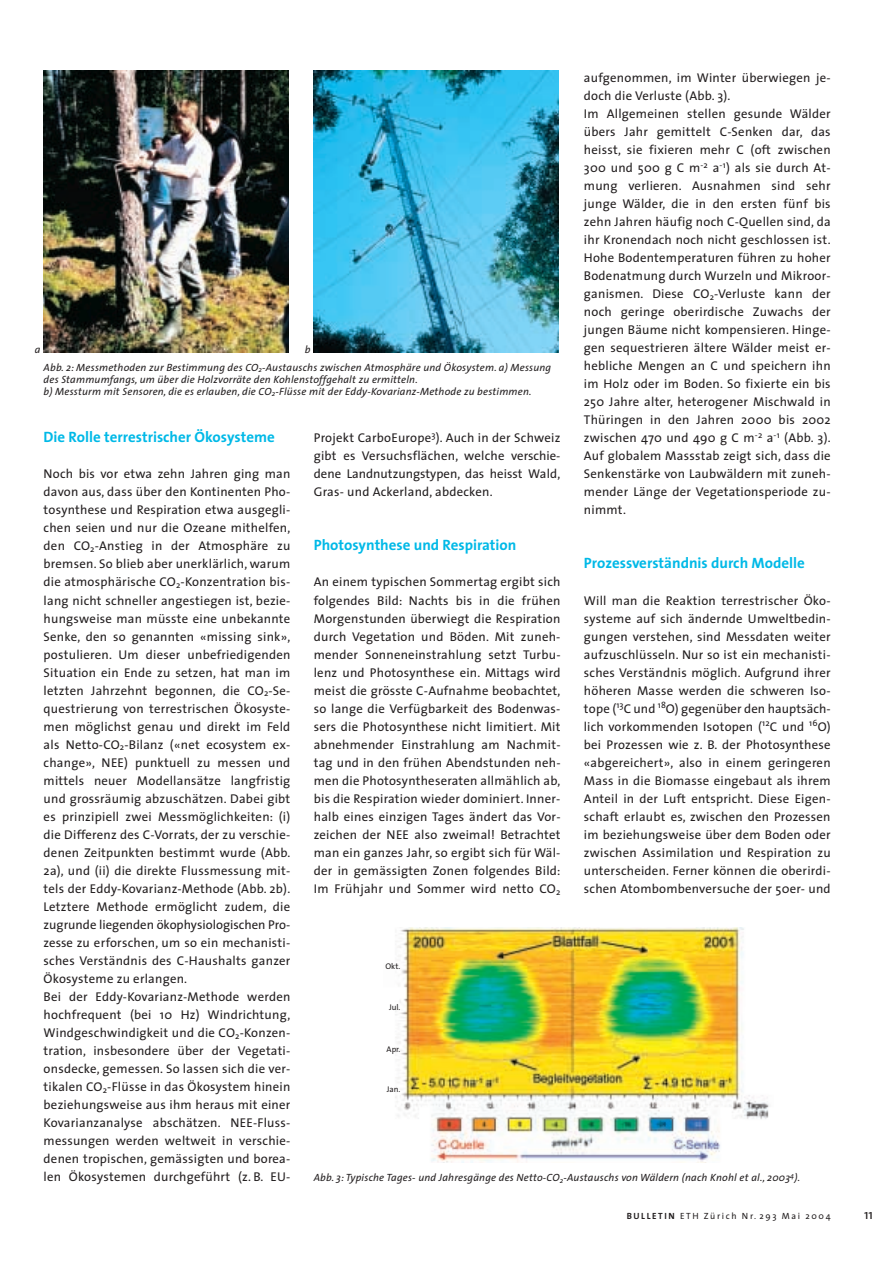
<style>
.page{position:relative;width:893px;height:1262px;background:#fff}
.page>*{position:absolute;margin:0;border:0;box-sizing:border-box;transform-origin:0 0}
.t1{font:700 15px "The Sans";color:#00b9e7}
.t2{font:13.5px "The Sans";color:#231f20}
.t3{font:12.75px/18px "The Sans";letter-spacing:.02em;color:#231f20;text-align:justify}
.t4{font:italic 10.5px/12px "The Sans";letter-spacing:.02em;color:#231f20}
.t5{font:9px "The Sans";letter-spacing:.185em;color:#231f20}
.t6{font:8.25px "The Sans";color:#231f20}
.s1{font-family:"The Sans Bold Caps"}
</style>
<div class="page">
<img style="left:44px;top:71px;width:244px;height:281px">
<img style="left:314px;top:71px;width:244px;height:281px">
<img style="left:395px;top:927px;width:374px;height:235px">
<p class="t3" style="left:584px;top:70px;width:248px;text-align:left">aufgenommen, im Winter überwiegen je&shy;doch die Verluste (Abb. 3).<br>Im Allgemeinen stellen gesunde Wälder übers Jahr gemittelt C-Senken dar, das heisst, sie fixieren mehr C (oft zwischen 300 und 500 g C m<sup>-2</sup> a<sup>-1</sup>) als sie durch At&shy;mung verlieren. Ausnahmen sind sehr junge Wälder, die in den ersten fünf bis zehn Jahren häufig noch C-Quellen sind, da ihr Kronendach noch nicht geschlossen ist.<br>Hohe Bodentemperaturen führen zu hoher Bodenatmung durch Wurzeln und Mikroor&shy;ganismen. Diese CO<sub>2</sub>-Verluste kann der noch geringe oberirdische Zuwachs der jungen Bäume nicht kompensieren. Hinge&shy;gen sequestrieren ältere Wälder meist er&shy;hebliche Mengen an C und speichern ihn im Holz oder im Boden. So fixierte ein bis 250 Jahre alter, heterogener Mischwald in Thüringen in den Jahren 2000 bis 2002 zwischen 470 und 490 g C m<sup>-2</sup> a<sup>-1</sup> (Abb. 3).<br>Auf globalem Massstab zeigt sich, dass die Senkenstärke von Laubwäldern mit zuneh&shy;mender Länge der Vegetationsperiode zu&shy;nimmt.</p>
<p class="t4" style="left:35px;top:344px;width:7px">a</p>
<p class="t4" style="left:305px;top:344px;width:7px">b</p>
<p class="t4" style="left:44px;top:362px;width:509px">Abb. 2: Messmethoden zur Bestimmung des CO<sub>2</sub>-Austauschs zwischen Atmosphäre und Ökosystem. a) Messung des Stammumfangs, um über die Holzvorräte den Kohlenstoffgehalt zu ermitteln.<br>b) Messturm mit Sensoren, die es erlauben, die CO<sub>2</sub>-Flüsse mit der Eddy-Kovarianz-Methode zu bestimmen.</p>
<p class="t1" style="left:44px;top:432px;width:233px">Die Rolle terrestrischer Ökosysteme</p>
<p class="t3" style="left:44px;top:466px;width:248px;text-align:left">Noch bis vor etwa zehn Jahren ging man davon aus, dass über den Kontinenten Pho&shy;tosynthese und Respiration etwa ausgegli&shy;chen seien und nur die Ozeane mithelfen, den CO<sub>2</sub>-Anstieg in der Atmosphäre zu bremsen. So blieb aber unerklärlich, warum die atmosphärische CO<sub>2</sub>-Konzentration bis&shy;lang nicht schneller angestiegen ist, bezie&shy;hungsweise man müsste eine unbekannte Senke, den so genannten «missing sink», postulieren. Um dieser unbefriedigenden Situation ein Ende zu setzen, hat man im letzten Jahrzehnt begonnen, die CO<sub>2</sub>-Se&shy;questrierung von terrestrischen Ökosyste&shy;men möglichst genau und direkt im Feld als Netto-CO<sub>2</sub>-Bilanz («net ecosystem ex&shy;change», NEE) punktuell zu messen und mittels neuer Modellansätze langfristig und grossräumig abzuschätzen. Dabei gibt es prinzipiell zwei Messmöglichkeiten: (i) die Differenz des C-Vorrats, der zu verschie&shy;denen Zeitpunkten bestimmt wurde (Abb.<br>2a), und (ii) die direkte Flussmessung mit&shy;tels der Eddy-Kovarianz-Methode (Abb. 2b).<br>Letztere Methode ermöglicht zudem, die zugrunde liegenden ökophysiologischen Pro&shy;zesse zu erforschen, um so ein mechanisti&shy;sches Verständnis des C-Haushalts ganzer Ökosysteme zu erlangen.<br>Bei der Eddy-Kovarianz-Methode werden hochfrequent (bei 10 Hz) Windrichtung, Windgeschwindigkeit und die CO<sub>2</sub>-Konzen&shy;tration, insbesondere über der Vegetati&shy;onsdecke, gemessen. So lassen sich die ver&shy;tikalen CO<sub>2</sub>-Flüsse in das Ökosystem hinein beziehungsweise aus ihm heraus mit einer Kovarianzanalyse abschätzen. NEE-Fluss&shy;messungen werden weltweit in verschie&shy;denen tropischen, gemässigten und borea&shy;len Ökosystemen durchgeführt (z. B. EU-</p>
<p class="t3" style="left:314px;top:430px;width:248px">Projekt CarboEurope<sup>3</sup>). Auch in der Schweiz gibt es Versuchsflächen, welche verschie&shy;dene Landnutzungstypen, das heisst Wald, Gras- und Ackerland, abdecken.</p>
<p class="t1" style="left:314px;top:540px;width:204px">Photosynthese und Respiration</p>
<p class="t3" style="left:314px;top:574px;width:248px">An einem typischen Sommertag ergibt sich folgendes Bild: Nachts bis in die frühen Morgenstunden überwiegt die Respiration durch Vegetation und Böden. Mit zuneh&shy;mender Sonneneinstrahlung setzt Turbu&shy;lenz und Photosynthese ein. Mittags wird meist die grösste C-Aufnahme beobachtet, so lange die Verfügbarkeit des Bodenwas&shy;sers die Photosynthese nicht limitiert. Mit abnehmender Einstrahlung am Nachmit&shy;tag und in den frühen Abendstunden neh&shy;men die Photosyntheseraten allmählich ab, bis die Respiration wieder dominiert. Inner&shy;halb eines einzigen Tages ändert das Vor&shy;zeichen der NEE also zweimal! Betrachtet man ein ganzes Jahr, so ergibt sich für Wäl&shy;der in gemässigten Zonen folgendes Bild:<br>Im Frühjahr und Sommer wird netto CO<sub>2</sub></p>
<p class="t1" style="left:584px;top:558px;width:222px">Prozessverständnis durch Modelle</p>
<p class="t3" style="left:584px;top:592px;width:248px">Will man die Reaktion terrestrischer Öko&shy;systeme auf sich ändernde Umweltbedin&shy;gungen verstehen, sind Messdaten weiter aufzuschlüsseln. Nur so ist ein mechanisti&shy;sches Verständnis möglich. Aufgrund ihrer höheren Masse werden die schweren Iso&shy;tope (<sup>13</sup>C und <sup>18</sup>O) gegenüber den hauptsäch&shy;lich vorkommenden Isotopen (<sup>12</sup>C und <sup>16</sup>O) bei Prozessen wie z. B. der Photosynthese «abgereichert», also in einem geringeren Mass in die Biomasse eingebaut als ihrem Anteil in der Luft entspricht. Diese Eigen&shy;schaft erlaubt es, zwischen den Prozessen im beziehungsweise über dem Boden oder zwischen Assimilation und Respiration zu unterscheiden. Ferner können die oberirdi&shy;schen Atombombenversuche der 50er- und</p>
<p class="t6" style="left:385px;top:963px;width:17px">Okt.</p>
<p class="t6" style="left:389px;top:1003px;width:13px">Jul.</p>
<p class="t6" style="left:386px;top:1045px;width:15px">Apr.</p>
<p class="t6" style="left:387px;top:1086px;width:15px">Jan.</p>
<p class="t4" style="left:314px;top:1172px;width:487px">Abb. 3: Typische Tages- und Jahresgänge des Netto-CO<sub>2</sub>-Austauschs von Wäldern (nach Knohl et al., 2003<sup>4</sup>).</p>
<p class="t5" style="left:626px;top:1212px;width:205px"><span class="s1">BULLETIN</span> ETH Zürich Nr. 293 Mai 2004</p>
<p class="t2" style="left:864px;top:1209px;width:11px">11</p>
</div>
